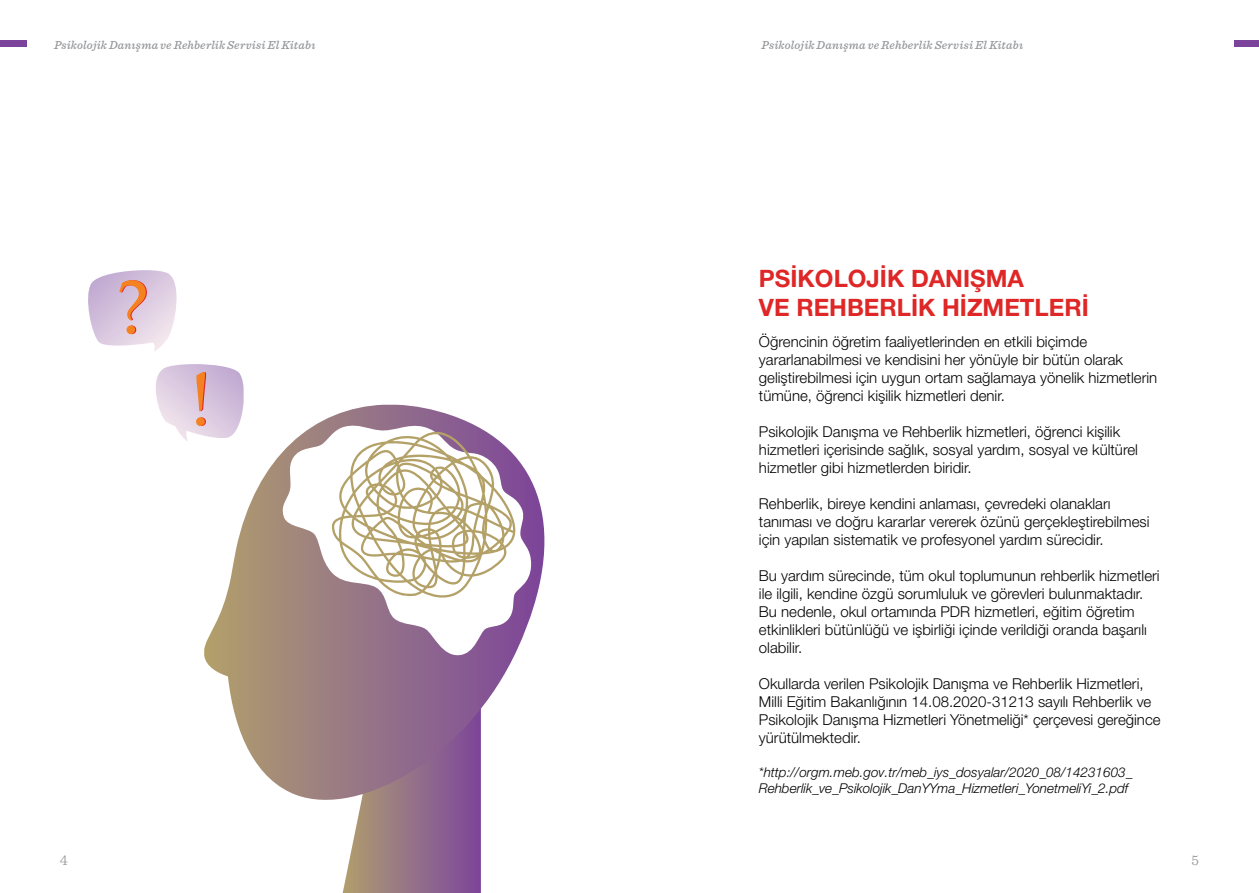
<style>
.page{position:relative;width:1259px;height:893px;background:#fff}
.page>*{position:absolute;margin:0;border:0;box-sizing:border-box;transform-origin:0 0}
.t1{font:700 24px/28.8px "Helvetica Neue LT Pro";color:#de2726}
.t2{font:300 15px/18px "Helvetica Neue LT Pro";color:#000}
.t3{font:300 15px "Sentinel";color:#939598}
.t4{font:italic 300 13.5px/16.2px "Helvetica Neue LT Pro";color:#000}
.t5{font:italic 500 12px "Sentinel";letter-spacing:.015em;color:#939598}
</style>
<div class="page">
<div style="left:0;top:40px;width:27px;height:7px;background:#7c439a"></div>
<div style="left:1233px;top:40px;width:26px;height:7px;background:#7c439a"></div>
<svg style="left:343px;top:818px;width:138px;height:75px"></svg>
<svg style="left:204px;top:405px;width:341px;height:413px"></svg>
<svg style="left:280px;top:423px;width:252px;height:234px"></svg>
<svg style="left:332px;top:431px;width:183px;height:167px"></svg>
<svg style="left:88px;top:270px;width:89px;height:81px"></svg>
<svg style="left:156px;top:364px;width:88px;height:77px"></svg>
<p class="t5" style="left:54px;top:36px;width:263px">Psikolojik Danışma ve Rehberlik Servisi El Kitabı</p>
<p class="t5" style="left:761px;top:36px;width:263px">Psikolojik Danışma ve Rehberlik Servisi El Kitabı</p>
<h1 class="t1" style="left:759px;top:264px;width:331px">PSİKOLOJİK DANIŞMA<br>VE REHBERLİK HİZMETLERİ</h1>
<p class="t2" style="left:759px;top:332px;width:400px">Öğrencinin öğretim faaliyetlerinden en etkili biçimde yararlanabilmesi ve kendisini her yönüyle bir bütün olarak geliştirebilmesi için uygun ortam sağlamaya yönelik hizmetlerin tümüne, öğrenci kişilik hizmetleri denir.</p>
<p class="t2" style="left:759px;top:422px;width:380px">Psikolojik Danışma ve Rehberlik hizmetleri, öğrenci kişilik hizmetleri içerisinde sağlık, sosyal yardım, sosyal ve kültürel hizmetler gibi hizmetlerden biridir.</p>
<p class="t2" style="left:759px;top:494px;width:392px">Rehberlik, bireye kendini anlaması, çevredeki olanakları tanıması ve doğru kararlar vererek özünü gerçekleştirebilmesi için yapılan sistematik ve profesyonel yardım sürecidir.</p>
<p class="t2" style="left:759px;top:566px;width:402px">Bu yardım sürecinde, tüm okul toplumunun rehberlik hizmetleri ile ilgili, kendine özgü sorumluluk ve görevleri bulunmaktadır.<br>Bu nedenle, okul ortamında PDR hizmetleri, eğitim öğretim etkinlikleri bütünlüğü ve işbirliği içinde verildiği oranda başarılı olabilir.</p>
<p class="t2" style="left:759px;top:674px;width:403px">Okullarda verilen Psikolojik Danışma ve Rehberlik Hizmetleri, Milli Eğitim Bakanlığının 14.08.2020-31213 sayılı Rehberlik ve Psikolojik Danışma Hizmetleri Yönetmeliği* çerçevesi gereğince yürütülmektedir.</p>
<p class="t4" style="left:759px;top:764px;width:375px">*http://orgm.meb.gov.tr/meb_iys_dosyalar/2020_08/14231603_<br>Rehberlik_ve_Psikolojik_DanYYma_Hizmetleri_YonetmeliYi_2.pdf</p>
<p class="t3" style="left:60px;top:848px;width:10px">4</p>
<p class="t3" style="left:1191px;top:848px;width:9px">5</p>
</div>
